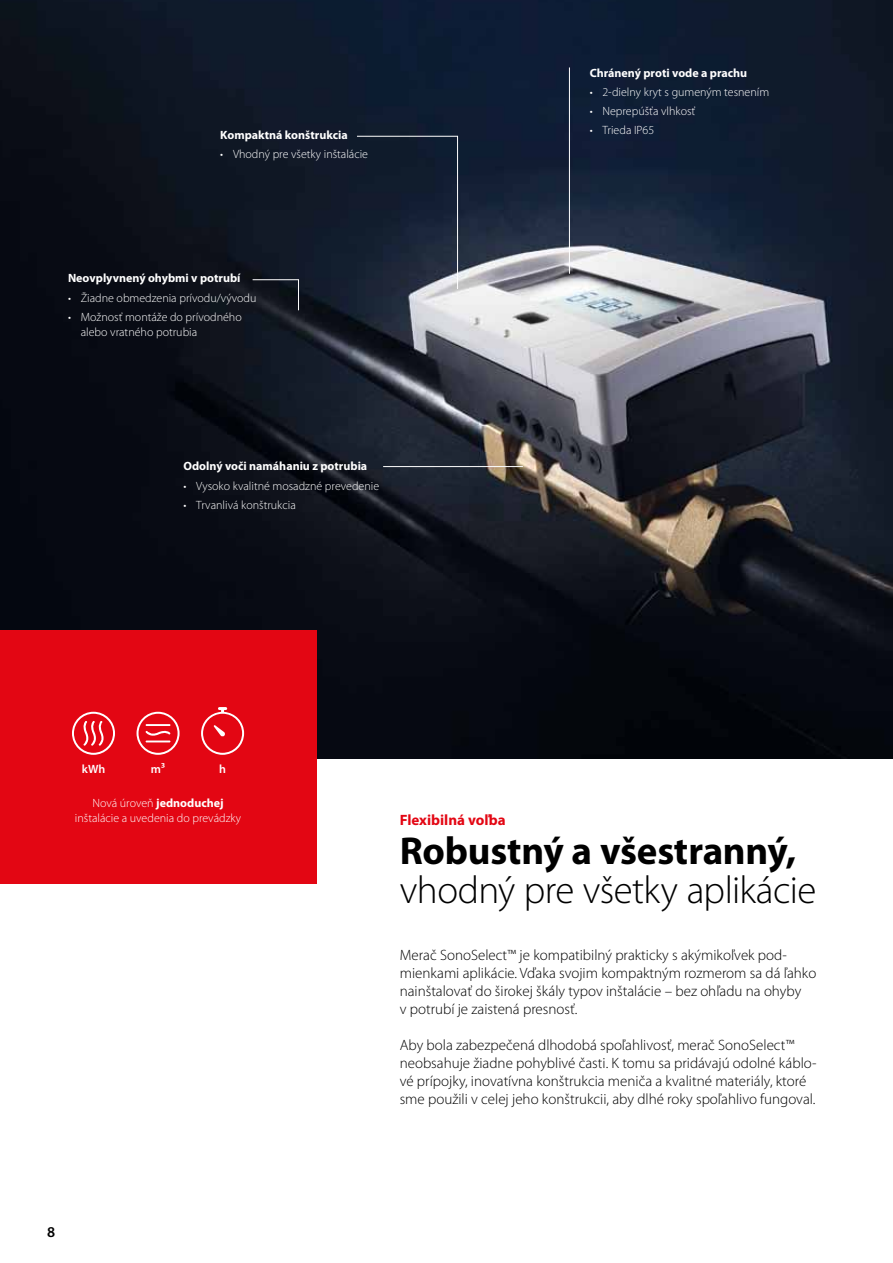
<style>
.page{position:relative;width:893px;height:1263px;background:#fff}
.page>*{position:absolute;margin:0;border:0;box-sizing:border-box;transform-origin:0 0}
.t1{font:300 39px "Myriad Pro";letter-spacing:-.015em;color:#000}
.t2{font:700 39px "Myriad Pro";letter-spacing:-.005em;color:#000}
.t3{font:300 15px/18px "Myriad Pro";color:#000}
.t4{font:700 15px "Myriad Pro";color:#e30613}
.t5{font:600 15px "Myriad Pro";color:#000}
.t6{font:300 12px/15px "Myriad Pro";color:#fff}
.t7{font:700 12px "Myriad Pro";color:#fff}
.t8{font:600 12px "Myriad Pro";color:#fff}
.s1{font-weight:700}
</style>
<div class="page">
<img style="left:0;top:0;width:893px;height:758px">
<div style="left:0;top:631px;width:316px;height:253px;background:#e30613"></div>
<hr style="left:383px;top:466px;width:140px;height:1px;background:#fff">
<svg style="left:252px;top:279px;width:47px;height:32px;background:#1e222a"></svg>
<svg style="left:356px;top:135px;width:102px;height:155px;background:#1b2638"></svg>
<hr style="left:569px;top:67px;width:1px;height:207px;background:#fff">
<svg style="left:72px;top:712px;width:43px;height:43px"></svg>
<svg style="left:137px;top:712px;width:43px;height:43px"></svg>
<svg style="left:201px;top:707px;width:43px;height:48px"></svg>
<p class="t7" style="left:220px;top:128px;width:129px">Kompaktná konštrukcia</p>
<p class="t6" style="left:220px;top:146px;width:149px">• Vhodný pre všetky inštalácie</p>
<p class="t7" style="left:68px;top:271px;width:174px">Neovplyvnený ohybmi v potrubí</p>
<p class="t6" style="left:68px;top:290px;width:190px">• Žiadne obmedzenia prívodu/vývodu</p>
<p class="t6" style="left:81px;top:309px;width:162px;text-indent:-13px">• Možnosť montáže do prívodného alebo vratného potrubia</p>
<p class="t7" style="left:184px;top:459px;width:185px">Odolný voči namáhaniu z potrubia</p>
<p class="t6" style="left:184px;top:478px;width:197px">• Vysoko kvalitné mosadzné prevedenie</p>
<p class="t6" style="left:184px;top:497px;width:114px">• Trvanlivá konštrukcia</p>
<p class="t7" style="left:590px;top:66px;width:159px">Chránený proti vode a prachu</p>
<p class="t6" style="left:590px;top:84px;width:181px">• 2-dielny kryt s gumeným tesnením</p>
<p class="t6" style="left:590px;top:103px;width:107px">• Neprepúšťa vlhkosť</p>
<p class="t6" style="left:590px;top:123px;width:66px">• Trieda IP65</p>
<p class="t8" style="left:82px;top:762px;width:25px">kWh</p>
<p class="t8" style="left:151px;top:762px;width:16px">m³</p>
<p class="t8" style="left:219px;top:762px;width:8px">h</p>
<p class="t6" style="left:75px;top:795px;width:168px;text-align:center">Nová úroveň <span class="s1">jednoduchej </span>inštalácie a uvedenia do prevádzky</p>
<p class="t5" style="left:47px;top:1223px;width:10px">8</p>
<p class="t4" style="left:400px;top:811px;width:107px">Flexibilná voľba</p>
<h1 class="t2" style="left:400px;top:829px;width:398px">Robustný a všestranný,</h1>
<h1 class="t1" style="left:400px;top:868px;width:418px">vhodný pre všetky aplikácie</h1>
<p class="t3" style="left:400px;top:946px;width:418px">Merač SonoSelect™ je kompatibilný prakticky s akýmikoľvek pod&shy;mienkami aplikácie. Vďaka svojim kompaktným rozmerom sa dá ľahko nainštalovať do širokej škály typov inštalácie – bez ohľadu na ohyby<br>v potrubí je zaistená presnosť.</p>
<p class="t3" style="left:400px;top:1036px;width:418px">Aby bola zabezpečená dlhodobá spoľahlivosť, merač SonoSelect™ neobsahuje žiadne pohyblivé časti. K tomu sa pridávajú odolné káblo&shy;vé prípojky, inovatívna konštrukcia meniča a kvalitné materiály, ktoré sme použili v celej jeho konštrukcii, aby dlhé roky spoľahlivo fungoval.</p>
</div>
